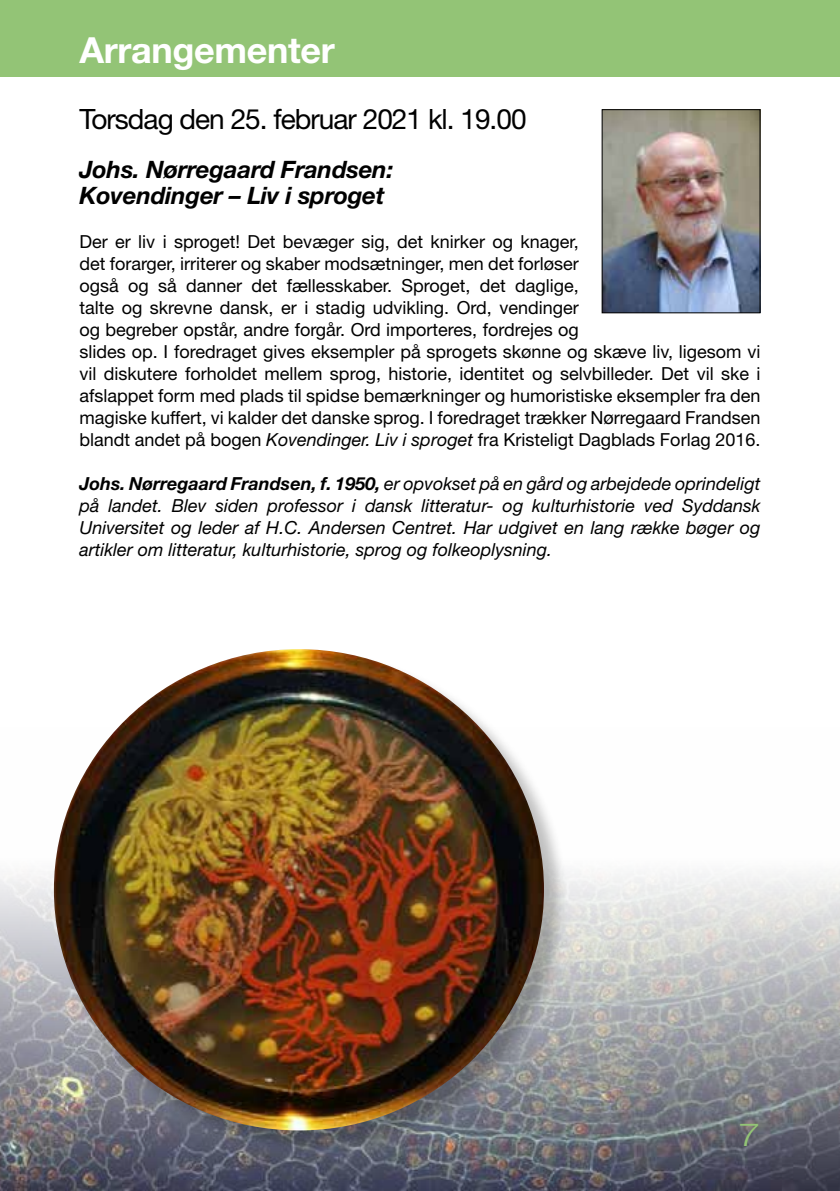
<style>
.page{position:relative;width:840px;height:1191px;background:#fff}
.page>*{position:absolute;margin:0;border:0;box-sizing:border-box;transform-origin:0 0}
.t1{font:700 36px "Helvetica Neue LT Std";letter-spacing:-.01em;color:#fff}
.t2{font:300 32px "Helvetica Neue LT Std";color:#93c476;scale:1.25 1}
.t3{font:28px "Helvetica Neue LT Std";letter-spacing:-.035em;color:#000}
.t4{font:italic 700 24px/26.4px "Helvetica Neue LT Std";letter-spacing:-.01em;color:#000}
.t5{font:18px/22px "Helvetica Neue LT Std";color:#000}
.t6{font:italic 18px/22px "Helvetica Neue LT Std";color:#000;text-align:justify}
.s1{font-style:italic}
.s2{font-weight:700}
</style>
<div class="page">
<img style="left:0;top:873px;width:839px;height:318px">
<div style="left:0;top:0;width:839px;height:77px;background:#93c476"></div>
<img style="left:603px;top:111px;width:155px;height:200px">
<div style="left:601px;top:109px;width:159px;height:204px;border:1px solid #000"></div>
<div style="left:56px;top:651px;width:513px;height:504px;background:#000;opacity:.25"></div>
<img style="left:54px;top:649px;width:489px;height:481px">
<h1 class="t1" style="left:79px;top:27px;width:256px">Arrangementer</h1>
<h3 class="t3" style="left:79px;top:102px;width:448px">Torsdag den 25. februar 2021 kl. 19.00</h3>
<h3 class="t4" style="left:79px;top:155px;width:315px">Johs. Nørregaard Frandsen:<br>Kovendinger – Liv i sproget</h3>
<p class="t5" style="left:79px;top:230px;width:682px">Der er liv i sproget! Det bevæger sig, det knirker og knager,<br>det forarger, irriterer og skaber modsætninger, men det forløser<br>også og så danner det fællesskaber. Sproget, det daglige,<br>talte og skrevne dansk, er i stadig udvikling. Ord, vendinger<br>og begreber opstår, andre forgår. Ord importeres, fordrejes og<br>slides op. I foredraget gives eksempler på sprogets skønne og skæve liv, ligesom vi vil diskutere forholdet mellem sprog, historie, identitet og selvbilleder. Det vil ske i afslappet form med plads til spidse bemærkninger og humoristiske eksempler fra den magiske kuffert, vi kalder det danske sprog. I foredraget trækker Nørregaard Frandsen blandt andet på bogen <span class="s1">Kovendinger. Liv i sproget</span> fra Kristeligt Dagblads Forlag 2016.</p>
<p class="t6" style="left:79px;top:472px;width:682px"><span class="s2">Johs. Nørregaard Frandsen, f. 1950,</span> er opvokset på en gård og arbejdede oprindeligt på landet. Blev siden professor i dansk litteratur- og kulturhistorie ved Syddansk Universitet og leder af H.C. Andersen Centret. Har udgivet en lang række bøger og artikler om litteratur, kulturhistorie, sprog og folkeoplysning.</p>
<h2 class="t2" style="left:737px;top:1114px;width:19px">7</h2>
</div>
